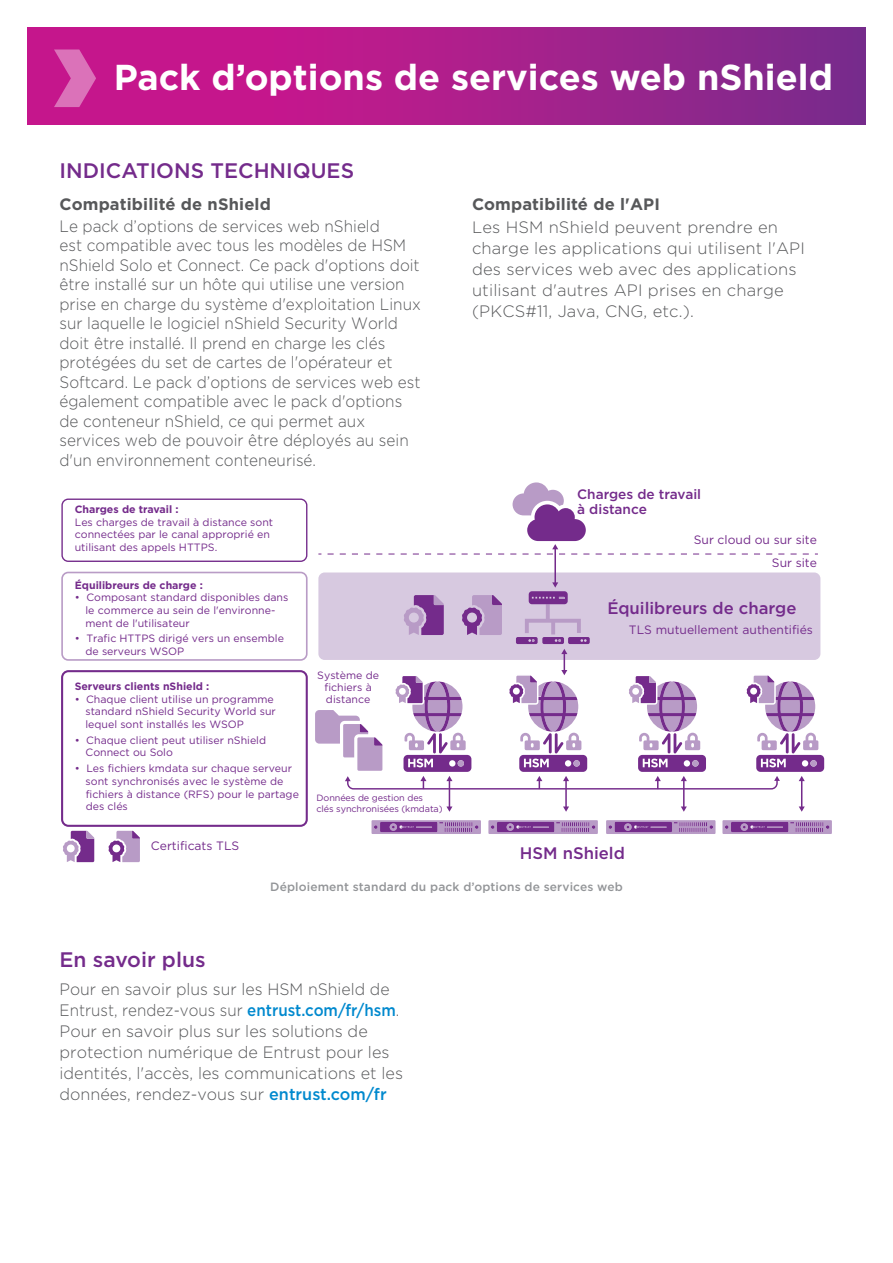
<style>
.page{position:relative;width:893px;height:1263px;background:#fff}
.page>*{position:absolute;margin:0;border:0;box-sizing:border-box;transform-origin:0 0}
._1_Back_Page_Title{font:700 36px "Gotham";color:#fff}
._3_Header{font:500 21px "Gotham";color:#742b8b}
.t1{font:500 16.65px "Gotham";color:#742b8b}
._4_Body_Text{font:300 16.5px/19.5px "Gotham";color:#57585a;scale:.93 1}
._4_Body_Text-2{font:300 16.5px/21px "Gotham";color:#57585a;scale:.96 1}
._4_Body_Text-3{font:300 16.5px/21px "Gotham";color:#57585a}
._3_Subheader{font:700 16.5px "Gotham";letter-spacing:.01em;color:#57585a}
.t2{font:500 13.65px/15.1px "Gotham";color:#742b8b}
.t3{font:12.15px "Gotham";color:#742b8b}
._5_Figure_Header{font:500 12px "Gotham";letter-spacing:.01em;color:#939598}
.t4{font:10.65px/12.8px "Gotham";color:#742b8b}
.t5{font:700 10.65px "Gotham";color:#742b8b}
.t6{font:9.15px/10.6px "Gotham";letter-spacing:-.01em;color:#742b8b}
.s1{font-weight:700}
.s2{font-weight:500;color:#0089ce}
</style>
<div class="page">
<svg style="left:27px;top:27px;width:839px;height:98px;background:#a91e8b"></svg>
<svg style="left:54px;top:50px;width:42px;height:57px;background:#d24da7"></svg>
<div style="left:61px;top:498px;width:246px;height:64px;border:1px solid #742b8b;border-radius:6px"></div>
<div style="left:61px;top:572px;width:247px;height:89px;border:2px solid #b99cc6;border-radius:6px"></div>
<div style="left:318px;top:572px;width:502px;height:88px;background:#d7c9e0;border-radius:6px"></div>
<div style="left:61px;top:670px;width:247px;height:157px;border:2px solid #742b8b;border-radius:6px"></div>
<hr style="left:554px;top:548px;width:2px;height:35px;background:#742b8b">
<svg style="left:371px;top:820px;width:110px;height:14px;background:#9e70af"></svg>
<svg style="left:722px;top:820px;width:110px;height:14px;background:#9e70af"></svg>
<svg style="left:606px;top:820px;width:109px;height:14px;background:#9f70af"></svg>
<svg style="left:488px;top:820px;width:110px;height:14px;background:#9f70af"></svg>
<svg style="left:108px;top:831px;width:32px;height:31px"></svg>
<svg style="left:63px;top:831px;width:31px;height:31px"></svg>
<svg style="left:328px;top:482px;width:490px;height:73px"></svg>
<svg style="left:315px;top:582px;width:509px;height:230px"></svg>
<p class="_1_Back_Page_Title" style="left:114px;top:54px;width:721px">Pack d’options de services web nShield</p>
<p class="_3_Header" style="left:60px;top:157px;width:296px">INDICATIONS TECHNIQUES</p>
<p class="_3_Subheader" style="left:60px;top:193px;width:213px">Compatibilité de nShield</p>
<p class="_4_Body_Text" style="left:60px;top:216px;width:390px">Le pack d’options de services web nShield<br>est compatible avec tous les modèles de HSM nShield Solo et Connect. Ce pack d'options doit être installé sur un hôte qui utilise une version prise en charge du système d'exploitation Linux sur laquelle le logiciel nShield Security World doit être installé. Il prend en charge les clés protégées du set de cartes de l'opérateur et Softcard. Le pack d’options de services web est également compatible avec le pack d'options de conteneur nShield, ce qui permet aux services web de pouvoir être déployés au sein d'un environnement conteneurisé.</p>
<p class="t4" style="left:75px;top:503px;width:200px"><span class="s1">Charges de travail :<br></span>Les charges de travail à distance sont connectées par le canal approprié en utilisant des appels HTTPS.</p>
<p class="t5" style="left:75px;top:578px;width:129px">Équilibreurs de charge :</p>
<p class="t4" style="left:86px;top:591px;width:204px;text-indent:-11px">• Composant standard disponibles dans le commerce au sein de l'environne&shy;ment de l'utilisateur</p>
<p class="t4" style="left:86px;top:632px;width:200px;text-indent:-11px">• Trafic HTTPS dirigé vers un ensemble de serveurs WSOP</p>
<p class="t5" style="left:75px;top:679px;width:136px">Serveurs clients nShield :</p>
<p class="t4" style="left:85px;top:692px;width:192px;text-indent:-11px">• Chaque client utilise un programme standard nShield Security World sur lequel sont installés les WSOP</p>
<p class="t4" style="left:86px;top:733px;width:182px;text-indent:-11px">• Chaque client peut utiliser nShield<br>Connect ou Solo</p>
<p class="t4" style="left:86px;top:762px;width:215px;text-indent:-11px">• Les fichiers kmdata sur chaque serveur sont synchronisés avec le système de fichiers à distance (RFS) pour le partage des clés</p>
<p class="t3" style="left:151px;top:838px;width:90px">Certificats TLS</p>
<p class="t4" style="left:317px;top:669px;width:63px;line-height:12.1px;text-align:center">Système de fichiers à distance</p>
<p class="t6" style="left:317px;top:792px;width:128px">Données de gestion des<br>clés synchronisées (kmdata)</p>
<p class="_3_Subheader" style="left:472px;top:193px;width:190px">Compatibilité de l'API</p>
<p class="_4_Body_Text-3" style="left:472px;top:217px;width:334px">Les HSM nShield peuvent prendre en charge les applications qui utilisent l'API des services web avec des applications utilisant d'autres API prises en charge (PKCS#11, Java, CNG, etc.).</p>
<p class="t2" style="left:577px;top:487px;width:125px">Charges de travail à distance</p>
<p class="t3" style="left:694px;top:532px;width:125px">Sur cloud ou sur site</p>
<p class="t3" style="left:772px;top:555px;width:47px">Sur site</p>
<p class="t1" style="left:607px;top:597px;width:190px">Équilibreurs de charge</p>
<p class="t3" style="left:629px;top:622px;width:186px">TLS mutuellement authentifiés</p>
<p class="t1" style="left:520px;top:842px;width:106px">HSM nShield</p>
<p class="_5_Figure_Header" style="left:270px;top:879px;width:354px">Déploiement standard du pack d’options de services web</p>
<p class="_3_Header" style="left:60px;top:946px;width:148px">En savoir plus</p>
<p class="_4_Body_Text-2" style="left:60px;top:978px;width:359px">Pour en savoir plus sur les HSM nShield de Entrust, rendez-vous sur <span class="s2">entrust.com/fr/hsm</span>.<br>Pour en savoir plus sur les solutions de protection numérique de Entrust pour les identités, l'accès, les communications et les données, rendez-vous sur <span class="s2">entrust.com/fr</span></p>
</div>
